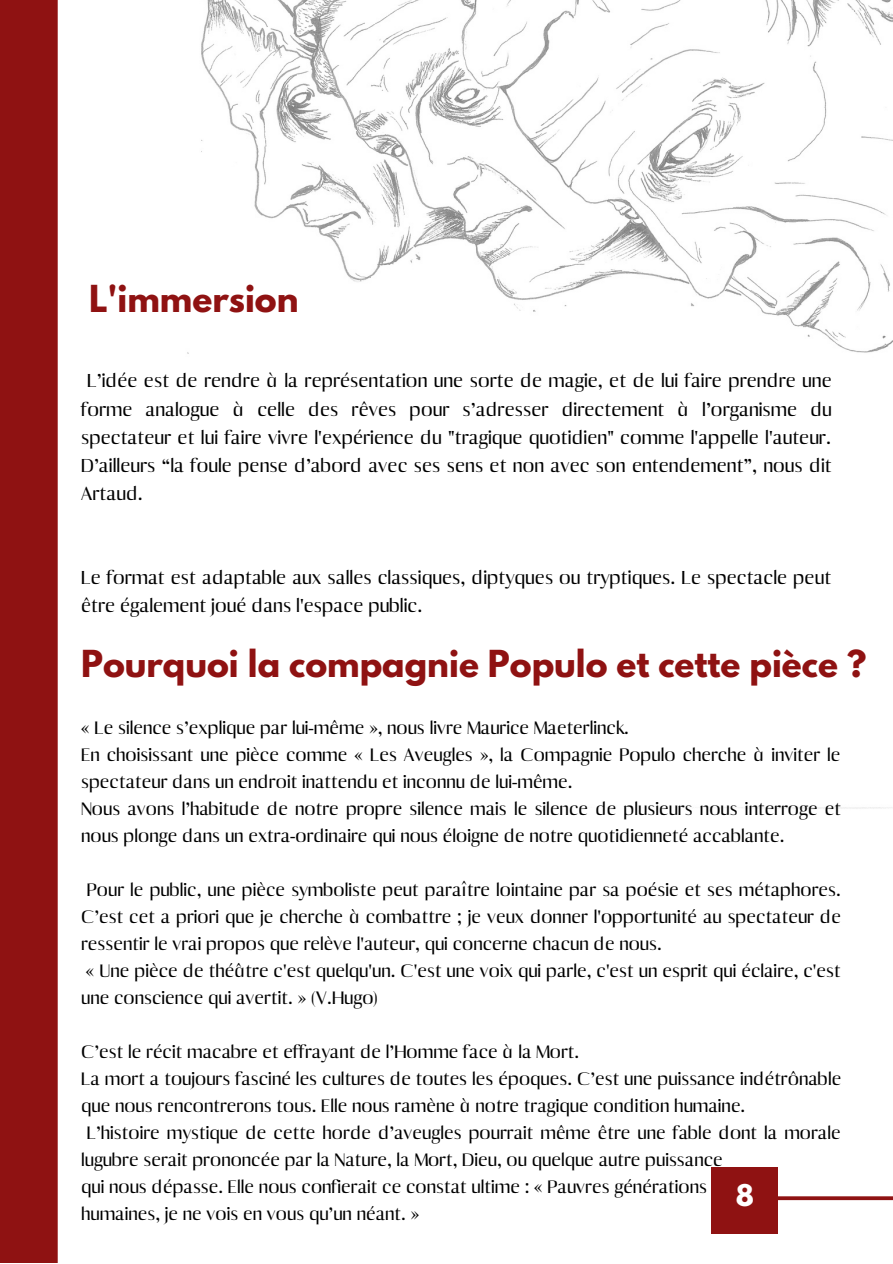
<style>
.page{position:relative;width:893px;height:1264px;background:#fff}
.page>*{position:absolute;margin:0;border:0;box-sizing:border-box;transform-origin:0 0}
.t1{font:700 33px "League Spartan";color:#8f1212}
.t2{font:700 26.4px "League Spartan";color:#fff}
.t3{font:20.25px/28px "Abril";color:#000;text-align:justify}
.t4{font:19.35px/27px "Abril";color:#000}
</style>
<div class="page">
<img style="left:187px;top:0;width:705px;height:809px">
<svg style="left:53px;top:0;width:5px;height:1262px;background:#951f1f"></svg>
<svg style="left:778px;top:1196px;width:114px;height:5px"></svg>
<div style="left:711px;top:1167px;width:67px;height:66px;background:#8f1212"></div>
<div style="left:0;top:0;width:53px;height:1262px;background:#8f1212"></div>
<h1 class="t1" style="left:89px;top:283px;width:211px">L'immersion</h1>
<p class="t3" style="left:81px;top:367px;width:752px">L’idée est de rendre à la représentation une sorte de magie, et de lui faire prendre une forme analogue à celle des rêves pour s’adresser directement à l’organisme du spectateur et lui faire vivre l'expérience du "tragique quotidien" comme l'appelle l'auteur.<br>D’ailleurs “la foule pense d’abord avec ses sens et non avec son entendement”, nous dit Artaud.</p>
<p class="t3" style="left:81px;top:563px;width:751px">Le format est adaptable aux salles classiques, diptyques ou tryptiques. Le spectacle peut être également joué dans l'espace public.</p>
<h1 class="t1" style="left:81px;top:647px;width:787px">Pourquoi la compagnie Populo et cette pièce ?</h1>
<p class="t4" style="left:81px;top:714px;width:761px">« Le silence s’explique par lui-même », nous livre Maurice Maeterlinck.<br>En choisissant une pièce comme « Les Aveugles », la Compagnie Populo cherche à inviter le spectateur dans un endroit inattendu et inconnu de lui-même.<br>Nous avons l’habitude de notre propre silence mais le silence de plusieurs nous interroge et nous plonge dans un extra-ordinaire qui nous éloigne de notre quotidienneté accablante.</p>
<p class="t4" style="left:81px;top:876px;width:761px;text-indent:6px">Pour le public, une pièce symboliste peut paraître lointaine par sa poésie et ses métaphores.<br>C’est cet a priori que je cherche à combattre ; je veux donner l'opportunité au spectateur de ressentir le vrai propos que relève l'auteur, qui concerne chacun de nous.<br>« Une pièce de théâtre c'est quelqu'un. C'est une voix qui parle, c'est un esprit qui éclaire, c'est une conscience qui avertit. » (V.Hugo)</p>
<p class="t4" style="left:81px;top:1037px;width:499px">C’est le récit macabre et effrayant de l’Homme face à la Mort.</p>
<p class="t4" style="left:81px;top:1064px;width:761px">La mort a toujours fasciné les cultures de toutes les époques. C’est une puissance indétrônable</p>
<p class="t4" style="left:81px;top:1091px;width:665px">que nous rencontrerons tous. Elle nous ramène à notre tragique condition humaine.</p>
<p class="t4" style="left:87px;top:1118px;width:755px">L’histoire mystique de cette horde d’aveugles pourrait même être une fable dont la morale</p>
<p class="t4" style="left:81px;top:1145px;width:643px">lugubre serait prononcée par la Nature, la Mort, Dieu, ou quelque autre puissance</p>
<p class="t4" style="left:81px;top:1172px;width:627px">qui nous dépasse. Elle nous confierait ce constat ultime : « Pauvres générations</p>
<p class="t4" style="left:81px;top:1199px;width:340px">humaines, je ne vois en vous qu’un néant. »</p>
<h2 class="t2" style="left:735px;top:1182px;width:20px">8</h2>
</div>
